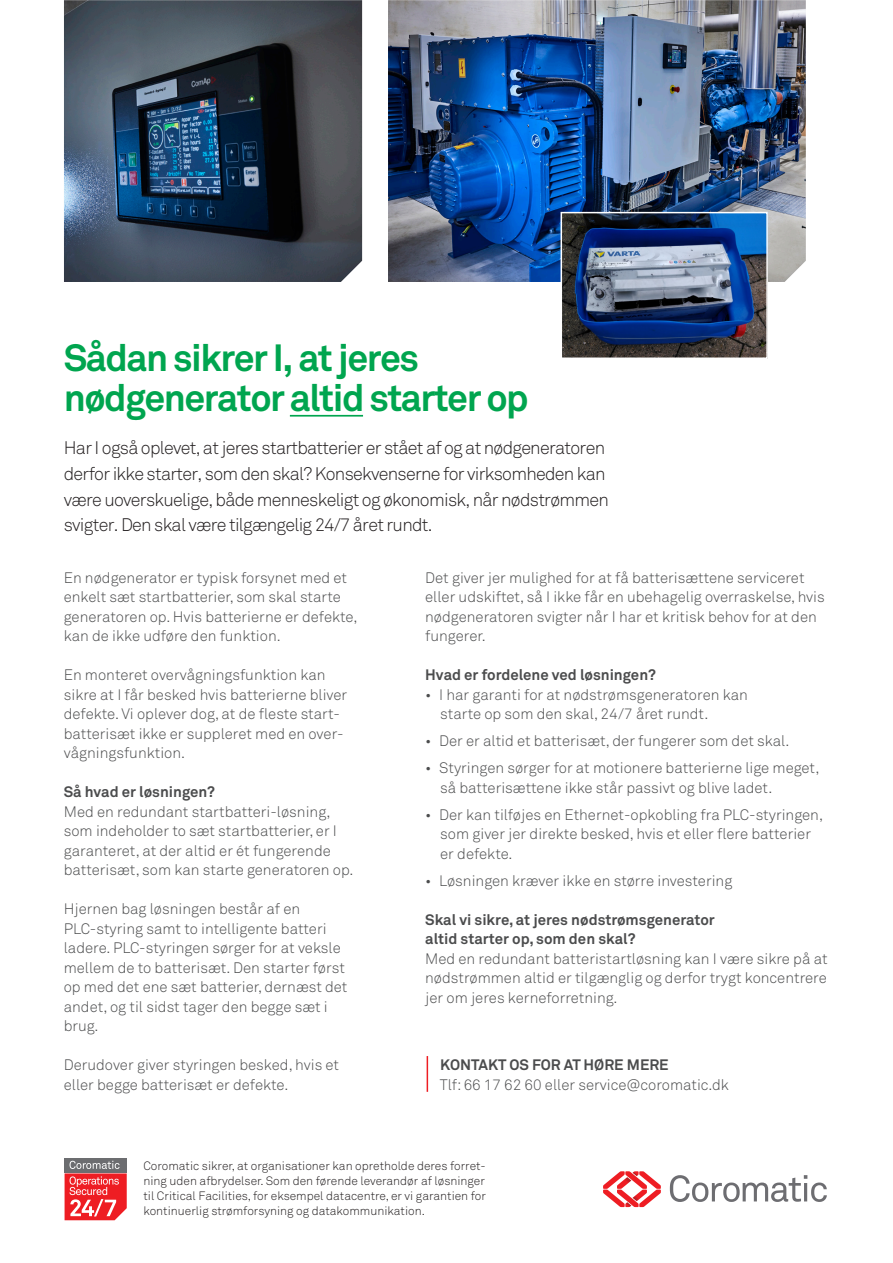
<style>
.page{position:relative;width:893px;height:1263px;background:#fff}
.page>*{position:absolute;margin:0;border:0;box-sizing:border-box;transform-origin:0 0}
.t1{font:700 37.5px "Akkurat Std";letter-spacing:-.04em;color:#00a54f}
.t2{font:300 18px/25.8px "Akkurat Std";letter-spacing:-.04em;color:#231f20}
.t3{font:300 15px/19.5px "Akkurat Std";color:#4b4c4d}
.t4{font:700 15px "Akkurat Std";color:#4b4c4d}
.t5{font:300 12px/15px "Akkurat Std";color:#231f20;text-align:justify}
</style>
<div class="page">
<img style="left:64px;top:0;width:298px;height:282px">
<img style="left:388px;top:0;width:418px;height:282px">
<hr style="left:290px;top:415px;width:73px;height:2px;background:#00a54f">
<svg style="left:65px;top:1158px;width:62px;height:62px;background:#d5595e"></svg>
<svg style="left:670px;top:1175px;width:157px;height:27px"></svg>
<svg style="left:603px;top:1171px;width:58px;height:36px"></svg>
<hr style="left:427px;top:1056px;width:1px;height:36px;background:#ee1d23">
<img style="left:564px;top:215px;width:201px;height:141px">
<div style="left:561px;top:212px;width:207px;height:147px;border:2px solid #fff"></div>
<p class="t1" style="left:64px;top:334px;width:357px">Sådan sikrer I, at jeres</p>
<p class="t1" style="left:64px;top:375px;width:466px">nødgenerator altid starter op</p>
<p class="t2" style="left:64px;top:435px;width:547px">Har I også oplevet, at jeres startbatterier er stået af og at nødgeneratoren derfor ikke starter, som den skal? Konsekvenserne for virksomheden kan være uoverskuelige, både menneskeligt og økonomisk, når nødstrømmen svigter. Den skal være tilgængelig 24/7 året rundt.</p>
<p class="t3" style="left:64px;top:568px;width:295px">En nødgenerator er typisk forsynet med et enkelt sæt startbatterier, som skal starte generatoren op. Hvis batterierne er defekte, kan de ikke udføre den funktion.</p>
<p class="t3" style="left:64px;top:665px;width:285px">En monteret overvågningsfunktion kan sikre at I får besked hvis batterierne bliver defekte. Vi oplever dog, at de fleste start&shy;batterisæt ikke er suppleret med en over&shy;vågningsfunktion.</p>
<p class="t4" style="left:64px;top:783px;width:153px">Så hvad er løsningen?</p>
<p class="t3" style="left:64px;top:802px;width:291px">Med en redundant startbatteri-løsning, som indeholder to sæt startbatterier, er I garanteret, at der altid er ét fungerende batterisæt, som kan starte generatoren op.</p>
<p class="t3" style="left:64px;top:899px;width:285px">Hjernen bag løsningen består af en PLC-styring samt to intelligente batteri ladere. PLC-styringen sørger for at veksle mellem de to batterisæt. Den starter først op med det ene sæt batterier, dernæst det andet, og til sidst tager den begge sæt i brug.</p>
<p class="t3" style="left:64px;top:1055px;width:277px">Derudover giver styringen besked, hvis et eller begge batterisæt er defekte.</p>
<p class="t3" style="left:425px;top:568px;width:401px">Det giver jer mulighed for at få batterisættene serviceret eller udskiftet, så I ikke får en ubehagelig overraskelse, hvis nødgeneratoren svigter når I har et kritisk behov for at den fungerer.</p>
<p class="t4" style="left:425px;top:666px;width:232px">Hvad er fordelene ved løsningen?</p>
<p class="t3" style="left:425px;top:685px;width:324px">• I har garanti for at nødstrømsgeneratoren kan</p>
<p class="t3" style="left:440px;top:704px;width:270px">starte op som den skal, 24/7 året rundt.</p>
<p class="t3" style="left:425px;top:731px;width:366px">• Der er altid et batterisæt, der fungerer som det skal.</p>
<p class="t3" style="left:425px;top:758px;width:396px">• Styringen sørger for at motionere batterierne lige meget,</p>
<p class="t3" style="left:440px;top:778px;width:334px">så batterisættene ikke står passivt og blive ladet.</p>
<p class="t3" style="left:425px;top:805px;width:399px">• Der kan tilføjes en Ethernet-opkobling fra PLC-styringen,</p>
<p class="t3" style="left:440px;top:824px;width:372px">som giver jer direkte besked, hvis et eller flere batterier</p>
<p class="t3" style="left:440px;top:844px;width:74px">er defekte.</p>
<p class="t3" style="left:425px;top:871px;width:309px">• Løsningen kræver ikke en større investering</p>
<p class="t4" style="left:425px;top:910px;width:291px">Skal vi sikre, at jeres nødstrømsgenerator</p>
<p class="t4" style="left:425px;top:930px;width:212px">altid starter op, som den skal?</p>
<p class="t3" style="left:425px;top:949px;width:404px;text-align:justify">Med en redundant batteristartløsning kan I være sikre på at nødstrømmen altid er tilgænglig og derfor trygt koncentrere jer om jeres kerneforretning.</p>
<p class="t4" style="left:440px;top:1056px;width:230px">KONTAKT OS FOR AT HØRE MERE</p>
<p class="t3" style="left:440px;top:1075px;width:291px">Tlf: 66 17 62 60 eller service@coromatic.dk</p>
<p class="t5" style="left:143px;top:1158px;width:344px">Coromatic sikrer, at organisationer kan opretholde deres forret&shy;ning uden afbrydelser. Som den førende leverandør af løsninger til Critical Facilities, for eksempel datacentre, er vi garantien for kontinuerlig strømforsyning og datakommunikation.</p>
</div>
